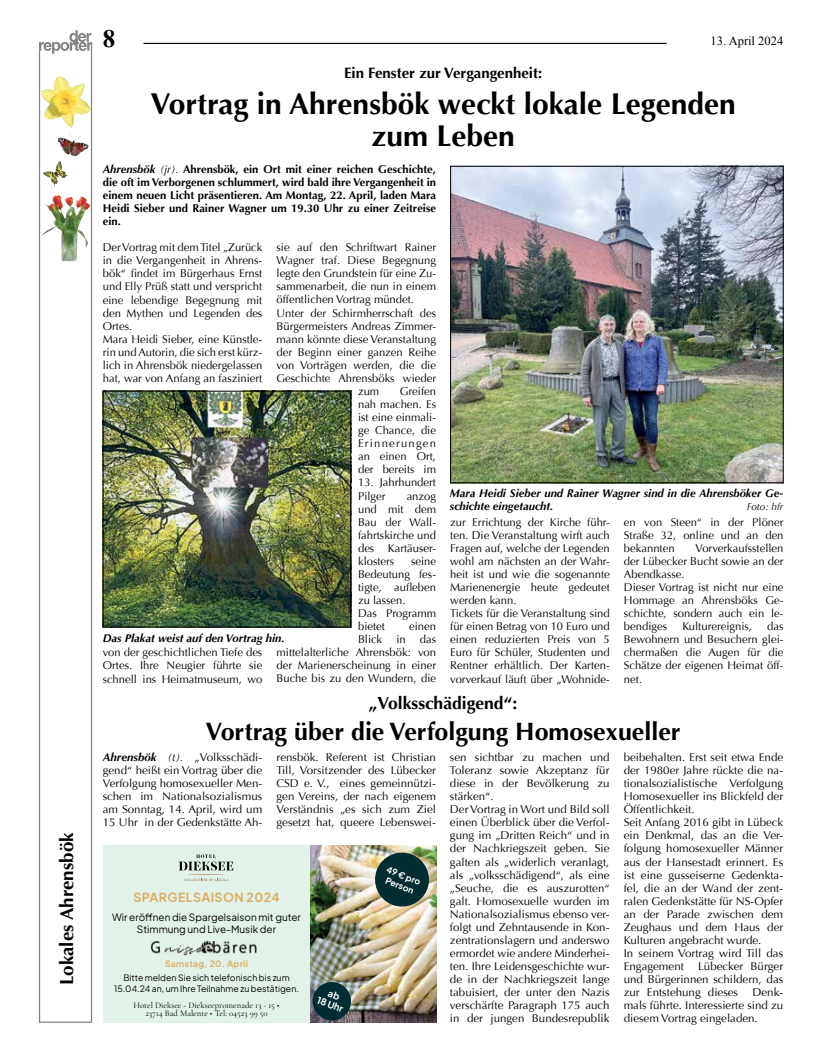
<style>
.page{position:relative;width:819px;height:1053px;background:#fff}
.page>*{position:absolute;margin:0;border:0;box-sizing:border-box;transform-origin:0 0}
.t1{font:700 30px/32.5px "Optima";color:#000;text-align:center}
.t2{font:700 25px "Optima";color:#000}
.t3{font:700 25px "Times New Roman";color:#000}
.t4{font:700 18.75px "Optima";color:#000}
.t5{font:700 17.5px "Optima";color:#000}
.t6{font:700 15px "Optima";color:#000}
.t7{font:700 12.5px "Plus Jakarta Sans";letter-spacing:.03em;color:#dab066}
.t8{font:12.5px "Times New Roman";color:#000}
.t9{font:11.25px/13px "Optima";color:#000;text-align:justify}
.t10{font:700 11.25px/13px "Optima";color:#000;text-align:justify}
.t11{font:italic 700 11.25px/13px "Optima";color:#000}
.t12{font:10px/12px "Plus Jakarta Sans";color:#000;text-align:center}
.t13{font:italic 10px "Optima";color:#000}
.t14{font:700 9.38px/10.6px "Plus Jakarta Sans";color:#fff;text-align:center}
.t15{font:8.75px/14.4px "Plus Jakarta Sans";color:#000;text-align:center}
.t16{font:8.75px "Cormorant Garamond";color:#000}
.t17{font:700 8.75px/10.5px "Plus Jakarta Sans";color:#fff;text-align:center}
.s1{font-style:italic}
.s2{font-weight:400;font-style:italic}
.s3{font-weight:700;font-style:italic}
.s4{font-weight:700;color:#dab066}
.s5{font-family:"Cormorant Garamond"}
</style>
<div class="page">
<hr style="left:144px;top:43px;width:522px;height:1px;background:#000">
<div style="left:103px;top:845px;width:207px;height:177px;background:#e3f2e9"></div>
<img style="left:310px;top:845px;width:126px;height:177px">
<svg style="left:179px;top:854px;width:54px;height:27px"></svg>
<img style="left:151px;top:940px;width:106px;height:16px">
<img style="left:371px;top:848px;width:61px;height:62px">
<div style="left:313px;top:981px;width:38px;height:39px;background:#002c33;border-radius:50%"></div>
<img style="left:452px;top:168px;width:329px;height:313px">
<div style="left:450px;top:166px;width:333px;height:317px;border:1px solid #000"></div>
<img style="left:105px;top:393px;width:244px;height:232px">
<div style="left:103px;top:391px;width:248px;height:236px;border:1px solid #000"></div>
<svg style="left:39px;top:54px;width:53px;height:968px"></svg>
<svg style="left:39px;top:30px;width:53px;height:24px"></svg>
<img style="left:40px;top:76px;width:35px;height:52px">
<img style="left:45px;top:195px;width:12px;height:20px">
<img style="left:58px;top:133px;width:22px;height:9px">
<img style="left:43px;top:162px;width:16px;height:21px">
<p class="t4" style="left:56px;top:985px;width:154px;rotate:-90deg">Lokales Ahrensbök</p>
<p class="t3" style="left:103px;top:21px;width:14px">8</p>
<p class="t8" style="left:710px;top:32px;width:74px">13. April 2024</p>
<p class="t6" style="left:344px;top:64px;width:200px">Ein Fenster zur Vergangenheit:</p>
<p class="t1" style="left:150px;top:88px;width:586px">Vortrag in Ahrensbök weckt lokale Legenden zum Leben</p>
<p class="t10" style="left:103px;top:163px;width:335px"><span class="s1">Ahrensbök</span> <span class="s2">(jr).</span> Ahrensbök, ein Ort mit einer reichen Geschichte, die oft im Verborgenen schlummert, wird bald ihre Vergangenheit in einem neuen Licht präsentieren. Am Montag, 22. April, laden Mara Heidi Sieber und Rainer Wagner um 19.30 Uhr zu einer Zeitreise ein.</p>
<p class="t9" style="left:103px;top:241px;width:161px;text-align:left">Der Vortrag mit dem Titel „Zurück in die Vergangenheit in Ahrens&shy;bök“ findet im Bürgerhaus Ernst und Elly Prüß statt und verspricht eine lebendige Begegnung mit den Mythen und Legenden des<br>Ortes.<br>Mara Heidi Sieber, eine Künstle&shy;rin und Autorin, die sich erst kürz&shy;lich in Ahrensbök niedergelassen hat, war von Anfang an fasziniert</p>
<p class="t9" style="left:276px;top:241px;width:161px">sie auf den Schriftwart Rainer</p>
<p class="t9" style="left:276px;top:254px;width:161px">Wagner traf. Diese Begegnung</p>
<p class="t9" style="left:276px;top:267px;width:161px">legte den Grundstein für eine Zu-</p>
<p class="t9" style="left:276px;top:280px;width:161px">sammenarbeit, die nun in einem</p>
<p class="t9" style="left:276px;top:293px;width:139px">öffentlichen Vortrag mündet.</p>
<p class="t9" style="left:276px;top:306px;width:161px">Unter der Schirmherrschaft des</p>
<p class="t9" style="left:276px;top:319px;width:161px">Bürgermeisters Andreas Zimmer-</p>
<p class="t9" style="left:276px;top:332px;width:161px">mann könnte diese Veranstaltung</p>
<p class="t9" style="left:276px;top:345px;width:161px">der Beginn einer ganzen Reihe</p>
<p class="t9" style="left:276px;top:358px;width:161px">von Vorträgen werden, die die</p>
<p class="t9" style="left:276px;top:372px;width:161px">Geschichte Ahrensböks wieder</p>
<p class="t9" style="left:358px;top:385px;width:23px">zum</p>
<p class="t9" style="left:358px;top:385px;width:79px;text-indent:42px">Greifen nah machen. Es ist eine einmali&shy;ge Chance, die Erinnerungen an einen Ort, der bereits im</p>
<p class="t9" style="left:358px;top:476px;width:79px">13. Jahrhundert<br>Pilger</p>
<p class="t9" style="left:358px;top:489px;width:79px;text-indent:49px">anzog und mit dem Bau der Wall&shy;fahrtskirche und des Kartäuser&shy;klosters</p>
<p class="t9" style="left:358px;top:554px;width:79px;text-align:left;text-indent:53px">seine<br>Bedeutung fes&shy;tigte, aufleben zu lassen.<br>Das Programm bietet</p>
<p class="t9" style="left:409px;top:620px;width:28px">einen</p>
<p class="t11" style="left:103px;top:631px;width:183px">Das Plakat weist auf den Vortrag hin.</p>
<p class="t9" style="left:276px;top:633px;width:161px;text-indent:143px">das mittelalterliche Ahrensbök: von der Marienerscheinung in einer Buche bis zu den Wundern, die</p>
<p class="t9" style="left:358px;top:633px;width:26px">Blick</p>
<p class="t9" style="left:396px;top:633px;width:11px">in</p>
<p class="t9" style="left:103px;top:646px;width:161px">von der geschichtlichen Tiefe des Ortes. Ihre Neugier führte sie schnell ins Heimatmuseum, wo</p>
<p class="t11" style="left:450px;top:486px;width:335px">Mara Heidi Sieber und Rainer Wagner sind in die Ahrensböker Ge&shy;schichte eingetaucht.</p>
<p class="t13" style="left:746px;top:500px;width:38px">Foto: hfr</p>
<p class="t9" style="left:450px;top:515px;width:161px;text-align:left">zur Errichtung der Kirche führ&shy;ten. Die Veranstaltung wirft auch<br>Fragen auf, welche der Legenden wohl am nächsten an der Wahr&shy;heit ist und wie die sogenannte<br>Marienenergie heute gedeutet werden kann.<br>Tickets für die Veranstaltung sind für einen Betrag von 10 Euro und einen reduzierten Preis von 5<br>Euro für Schüler, Studenten und<br>Rentner erhältlich. Der Karten&shy;vorverkauf läuft über „Wohnide-</p>
<p class="t9" style="left:624px;top:515px;width:161px">en von Steen“ in der Plöner Straße 32, online und an den bekannten</p>
<p class="t9" style="left:624px;top:541px;width:161px;text-align:left;text-indent:71px">Vorverkaufsstellen der Lübecker Bucht sowie an der<br>Abendkasse.<br>Dieser Vortrag ist nicht nur eine<br>Hommage an Ahrensböks Ge&shy;schichte, sondern auch ein le&shy;bendiges</p>
<p class="t9" style="left:624px;top:620px;width:161px;text-indent:143px">das Bewohnern und Besuchern glei&shy;chermaßen die Augen für die Schätze der eigenen Heimat öff&shy;net.</p>
<p class="t9" style="left:682px;top:620px;width:71px">Kulturereignis,</p>
<p class="t5" style="left:369px;top:693px;width:150px">„Volksschädigend“:</p>
<p class="t2" style="left:205px;top:717px;width:476px">Vortrag über die Verfolgung Homosexueller</p>
<p class="t9" style="left:450px;top:750px;width:161px;text-align:left">sen sichtbar zu machen und<br>Toleranz sowie Akzeptanz für diese in der Bevölkerung zu stärken“.<br>Der Vortrag in Wort und Bild soll einen Überblick über die Verfol&shy;gung im „Dritten Reich“ und in der Nachkriegszeit geben. Sie galten als „widerlich veranlagt, als „volksschädigend“, als eine „Seuche, die es auszurotten“ galt. Homosexuelle wurden im<br>Nationalsozialismus ebenso ver&shy;folgt und Zehntausende in Kon&shy;zentrationslagern und anderswo ermordet wie andere Minderhei&shy;ten. Ihre Leidensgeschichte wur&shy;de in der Nachkriegszeit lange tabuisiert, der unter den Nazis verschärfte Paragraph 175 auch in der jungen Bundesrepublik</p>
<p class="t9" style="left:623px;top:750px;width:161px;text-align:left">beibehalten. Erst seit etwa Ende der 1980er Jahre rückte die na&shy;tionalsozialistische Verfolgung<br>Homosexueller ins Blickfeld der<br>Öffentlichkeit.<br>Seit Anfang 2016 gibt in Lübeck ein Denkmal, das an die Ver&shy;folgung homosexueller Männer aus der Hansestadt erinnert. Es ist eine gusseiserne Gedenkta&shy;fel, die an der Wand der zent&shy;ralen Gedenkstätte für NS-Opfer an der Parade zwischen dem<br>Zeughaus und dem Haus der<br>Kulturen angebracht wurde.<br>In seinem Vortrag wird Till das<br>Engagement</p>
<p class="t9" style="left:103px;top:750px;width:161px"><span class="s3">Ahrensbök</span> <span class="s1">(t).</span> „Volksschädi&shy;gend“ heißt ein Vortrag über die Verfolgung homosexueller Men&shy;schen im Nationalsozialismus am Sonntag, 14. April, wird um 15 Uhr in der Gedenkstätte Ah-</p>
<p class="t9" style="left:276px;top:750px;width:161px">rensbök. Referent ist Christian Till, Vorsitzender des Lübecker CSD e. V., eines gemeinnützi&shy;gen Vereins, der nach eigenem Verständnis „es sich zum Ziel gesetzt hat, queere Lebenswei-</p>
<p class="t17" style="left:389px;top:862px;width:37px;rotate:22deg">49 € pro<br>Person</p>
<p class="t7" style="left:133px;top:886px;width:148px">SPARGELSAISON 2024</p>
<p class="t12" style="left:112px;top:910px;width:190px">Wir eröffnen die Spargelsaison mit guter<br>Stimmung und Live-Musik der</p>
<p class="t15" style="left:123px;top:955px;width:168px"><span class="s4">Samstag, 20. April<br></span>Bitte melden Sie sich telefonisch bis zum</p>
<p class="t15" style="left:114px;top:979px;width:186px;line-height:16.5px">15.04.24 an, um Ihre Teilnahme zu bestätigen.<br><span class="s5">Hotel Dieksee - Diekseepromenade 13 - 15 •</span></p>
<p class="t16" style="left:145px;top:1007px;width:124px">23714 Bad Malente • Tel: 04523 99 50</p>
<p class="t9" style="left:623px;top:959px;width:161px;text-indent:74px">Lübecker Bürger und Bürgerinnen schildern, das zur Entstehung dieses</p>
<p class="t9" style="left:623px;top:985px;width:161px;text-indent:129px">Denk&shy;mals führte. Interessierte sind zu diesem Vortrag eingeladen.</p>
<p class="t14" style="left:323px;top:983px;width:29px;rotate:21deg">ab<br>18 Uhr</p>
</div>
